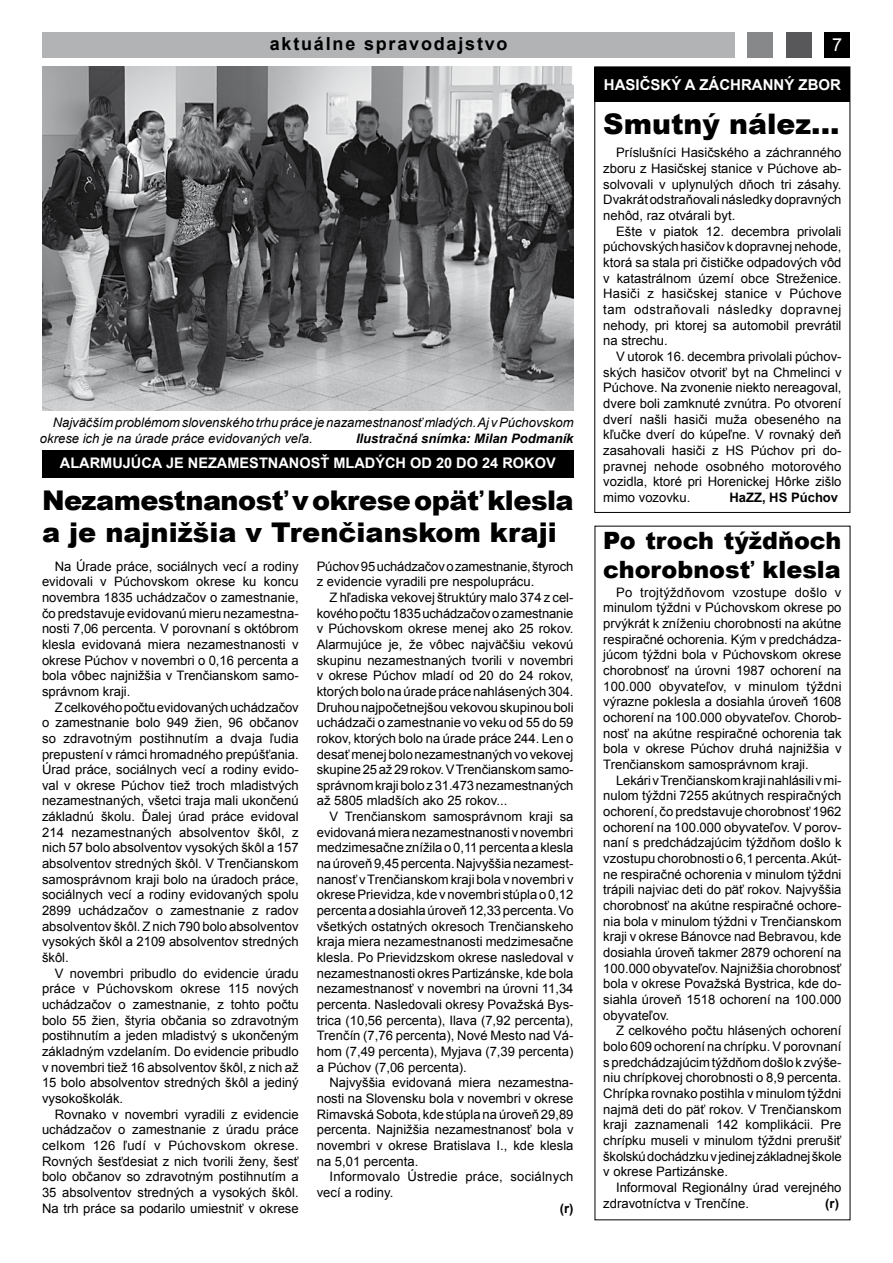
<style>
.page{position:relative;width:893px;height:1263px;background:#fff}
.page>*{position:absolute;margin:0;border:0;box-sizing:border-box;transform-origin:0 0}
.t1{font:900 28.35px "Arial";color:#000}
.t2{font:900 27.15px/32.5px "Arial";letter-spacing:-.02em;color:#000}
.t3{font:900 23.85px/28.7px "Arial";color:#000}
.t4{font:700 18px "Arial";letter-spacing:.1em;color:#000}
.t5{font:18px "Arial";color:#fff}
.t6{font:700 15px "Arial";color:#fff}
.t7{font:700 14.55px "Arial";color:#fff}
.t8{font:13.05px/15.6px "Arial";color:#000;text-align:justify}
.t9{font:italic 13.05px/15.6px "Arial";color:#000}
.t10{font:italic 700 13.05px "Arial";color:#000}
.t11{font:700 13.05px "Arial";color:#000}
</style>
<div class="page">
<div style="left:824px;top:32px;width:26px;height:26px;background:#000"></div>
<div style="left:786px;top:32px;width:26px;height:26px;background:#58585a"></div>
<div style="left:747px;top:32px;width:26px;height:26px;background:#87888a"></div>
<div style="left:42px;top:32px;width:693px;height:26px;background:#b1b3b4"></div>
<div style="left:42px;top:450px;width:532px;height:28px;background:#000"></div>
<div style="left:595px;top:67px;width:255px;height:35px;background:#000"></div>
<img style="left:42px;top:67px;width:532px;height:344px">
<h3 class="t4" style="left:270px;top:32px;width:239px">aktuálne spravodajstvo</h3>
<h3 class="t5" style="left:832px;top:33px;width:12px">7</h3>
<p class="t6" style="left:604px;top:74px;width:239px">HASIČSKÝ A ZÁCHRANNÝ ZBOR</p>
<p class="t9" style="left:40px;top:415px;width:535px;text-indent:13px">Najväčším problémom slovenského trhu práce je nazamestnanosť mladých. Aj v Púchovskom okrese ich je na úrade práce evidovaných veľa.</p>
<p class="t10" style="left:356px;top:430px;width:219px">Ilustračná snímka: Milan Podmaník</p>
<p class="t7" style="left:60px;top:453px;width:497px">ALARMUJÚCA JE NEZAMESTNANOSŤ MLADÝCH OD 20 DO 24 ROKOV</p>
<h2 class="t2" style="left:42px;top:483px;width:533px">Nezamestnanosť v okrese opäť klesla a je najnižšia v Trenčianskom kraji</h2>
<p class="t8" style="left:42px;top:558px;width:258px;text-indent:13px">Na Úrade práce, sociálnych vecí a rodiny evidovali v Púchovskom okrese ku koncu novembra 1835 uchádzačov o zamestnanie, čo predstavuje evidovanú mieru nezamestna&shy;nosti 7,06 percenta. V porovnaní s októbrom klesla evidovaná miera nezamestnanosti v okrese Púchov v novembri o 0,16 percenta a bola vôbec najnižšia v Trenčianskom samo&shy;správnom kraji.</p>
<p class="t8" style="left:42px;top:699px;width:258px;text-indent:13px">Z celkového počtu evidovaných uchádzačov o zamestnanie bolo 949 žien, 96 občanov so zdravotným postihnutím a dvaja ľudia prepustení v rámci hromadného prepúšťania.<br>Úrad práce, sociálnych vecí a rodiny evido&shy;val v okrese Púchov tiež troch mladistvých nezamestnaných, všetci traja mali ukončenú základnú školu. Ďalej úrad práce evidoval 214 nezamestnaných absolventov škôl, z nich 57 bolo absolventov vysokých škôl a 157 absolventov stredných škôl. V Trenčianskom samosprávnom kraji bolo na úradoch práce, sociálnych vecí a rodiny evidovaných spolu 2899 uchádzačov o zamestnanie z radov absolventov škôl. Z nich 790 bolo absolventov vysokých škôl a 2109 absolventov stredných škôl.</p>
<p class="t8" style="left:42px;top:965px;width:258px;text-indent:13px">V novembri pribudlo do evidencie úradu práce v Púchovskom okrese 115 nových uchádzačov o zamestnanie, z tohto počtu bolo 55 žien, štyria občania so zdravotným postihnutím a jeden mladistvý s ukončeným základným vzdelaním. Do evidencie pribudlo v novembri tiež 16 absolventov škôl, z nich až 15 bolo absolventov stredných škôl a jediný vysokoškolák.</p>
<p class="t8" style="left:42px;top:1106px;width:258px;text-indent:13px">Rovnako v novembri vyradili z evidencie uchádzačov o zamestnanie z úradu práce celkom 126 ľudí v Púchovskom okrese.<br>Rovných šesťdesiat z nich tvorili ženy, šesť bolo občanov so zdravotným postihnutím a 35 absolventov stredných a vysokých škôl.<br>Na trh práce sa podarilo umiestniť v okrese</p>
<p class="t8" style="left:317px;top:558px;width:258px">Púchov 95 uchádzačov o zamestnanie, štyroch z evidencie vyradili pre nespoluprácu.</p>
<p class="t8" style="left:317px;top:590px;width:258px;text-indent:13px">Z hľadiska vekovej štruktúry malo 374 z cel&shy;kového počtu 1835 uchádzačov o zamestnanie v Púchovskom okrese menej ako 25 rokov.<br>Alarmujúce je, že vôbec najväčšiu vekovú skupinu nezamestnaných tvorili v novembri v okrese Púchov mladí od 20 do 24 rokov, ktorých bolo na úrade práce nahlásených 304.<br>Druhou najpočetnejšou vekovou skupinou boli uchádzači o zamestnanie vo veku od 55 do 59 rokov, ktorých bolo na úrade práce 244. Len o desať menej bolo nezamestnaných vo vekovej skupine 25 až 29 rokov. V Trenčianskom samo&shy;správnom kraji bolo z 31.473 nezamestnaných až 5805 mladších ako 25 rokov...</p>
<p class="t8" style="left:317px;top:809px;width:258px;text-indent:13px">V Trenčianskom samosprávnom kraji sa evidovaná miera nezamestnanosti v novembri medzimesačne znížila o 0,11 percenta a klesla na úroveň 9,45 percenta. Najvyššia nezamest&shy;nanosť v Trenčianskom kraji bola v novembri v okrese Prievidza, kde v novembri stúpla o 0,12 percenta a dosiahla úroveň 12,33 percenta. Vo všetkých ostatných okresoch Trenčianskeho kraja miera nezamestnanosti medzimesačne klesla. Po Prievidzskom okrese nasledoval v nezamestnanosti okres Partizánske, kde bola nezamestnanosť v novembri na úrovni 11,34 percenta. Nasledovali okresy Považská Bys&shy;trica (10,56 percenta), Ilava (7,92 percenta), Trenčín (7,76 percenta), Nové Mesto nad Vá&shy;hom (7,49 percenta), Myjava (7,39 percenta) a Púchov (7,06 percenta).</p>
<p class="t8" style="left:317px;top:1075px;width:258px;text-indent:13px">Najvyššia evidovaná miera nezamestna&shy;nosti na Slovensku bola v novembri v okrese Rimavská Sobota, kde stúpla na úroveň 29,89 percenta. Najnižšia nezamestnanosť bola v novembri v okrese Bratislava I., kde klesla na 5,01 percenta.</p>
<p class="t8" style="left:317px;top:1169px;width:258px;text-indent:13px">Informovalo Ústredie práce, sociálnych vecí a rodiny.</p>
<p class="t11" style="left:560px;top:1199px;width:15px">(r)</p>
<h1 class="t1" style="left:603px;top:103px;width:238px">Smutný nález...</h1>
<p class="t8" style="left:603px;top:145px;width:240px;text-indent:13px">Príslušníci Hasičského a záchranného zboru z Hasičskej stanice v Púchove ab&shy;solvovali v uplynulých dňoch tri zásahy.<br>Dvakrát odstraňovali následky dopravných nehôd, raz otvárali byt.</p>
<p class="t8" style="left:603px;top:223px;width:240px;text-indent:13px">Ešte v piatok 12. decembra privolali púchovských hasičov k dopravnej nehode, ktorá sa stala pri čističke odpadových vôd v katastrálnom území obce Streženice.<br>Hasiči z hasičskej stanice v Púchove tam odstraňovali následky dopravnej nehody, pri ktorej sa automobil prevrátil na strechu.</p>
<p class="t8" style="left:603px;top:349px;width:240px;text-indent:13px">V utorok 16. decembra privolali púchov&shy;ských hasičov otvoriť byt na Chmelinci v Púchove. Na zvonenie niekto nereagoval, dvere boli zamknuté zvnútra. Po otvorení dverí našli hasiči muža obeseného na kľučke dverí do kúpeľne. V rovnaký deň zasahovali hasiči z HS Púchov pri do&shy;pravnej nehode osobného motorového vozidla, ktoré pri Horenickej Hôrke zišlo mimo vozovku.</p>
<p class="t11" style="left:729px;top:489px;width:110px">HaZZ, HS Púchov</p>
<h3 class="t3" style="left:603px;top:526px;width:240px">Po troch týždňoch chorobnosť klesla</h3>
<p class="t8" style="left:603px;top:584px;width:240px;text-indent:13px">Po trojtýždňovom vzostupe došlo v minulom týždni v Púchovskom okrese po prvýkrát k zníženiu chorobnosti na akútne respiračné ochorenia. Kým v predchádza&shy;júcom týždni bola v Púchovskom okrese chorobnosť na úrovni 1987 ochorení na 100.000 obyvateľov, v minulom týždni výrazne poklesla a dosiahla úroveň 1608 ochorení na 100.000 obyvateľov. Chorob&shy;nosť na akútne respiračné ochorenia tak bola v okrese Púchov druhá najnižšia v Trenčianskom samosprávnom kraji.</p>
<p class="t8" style="left:603px;top:772px;width:240px;text-indent:13px">Lekári v Trenčianskom kraji nahlásili v mi&shy;nulom týždni 7255 akútnych respiračných ochorení, čo predstavuje chorobnosť 1962 ochorení na 100.000 obyvateľov. V porov&shy;naní s predchádzajúcim týždňom došlo k vzostupu chorobnosti o 6,1 percenta. Akút&shy;ne respiračné ochorenia v minulom týždni trápili najviac deti do päť rokov. Najvyššia chorobnosť na akútne respiračné ochore&shy;nia bola v minulom týždni v Trenčianskom kraji v okrese Bánovce nad Bebravou, kde dosiahla úroveň takmer 2879 ochorení na 100.000 obyvateľov. Najnižšia chorobnosť bola v okrese Považská Bystrica, kde do&shy;siahla úroveň 1518 ochorení na 100.000 obyvateľov.</p>
<p class="t8" style="left:603px;top:1023px;width:240px;text-indent:13px">Z celkového počtu hlásených ochorení bolo 609 ochorení na chrípku. V porovnaní s predchádzajúcim týždňom došlo k zvýše&shy;niu chrípkovej chorobnosti o 8,9 percenta.<br>Chrípka rovnako postihla v minulom týždni najmä deti do päť rokov. V Trenčianskom kraji zaznamenali 142 komplikácii. Pre chrípku museli v minulom týždni prerušiť školskú dochádzku v jedinej základnej škole v okrese Partizánske.</p>
<p class="t8" style="left:603px;top:1180px;width:240px;text-indent:13px">Informoval Regionálny úrad verejného zdravotníctva v Trenčíne.</p>
<p class="t11" style="left:825px;top:1194px;width:15px">(r)</p>
</div>
